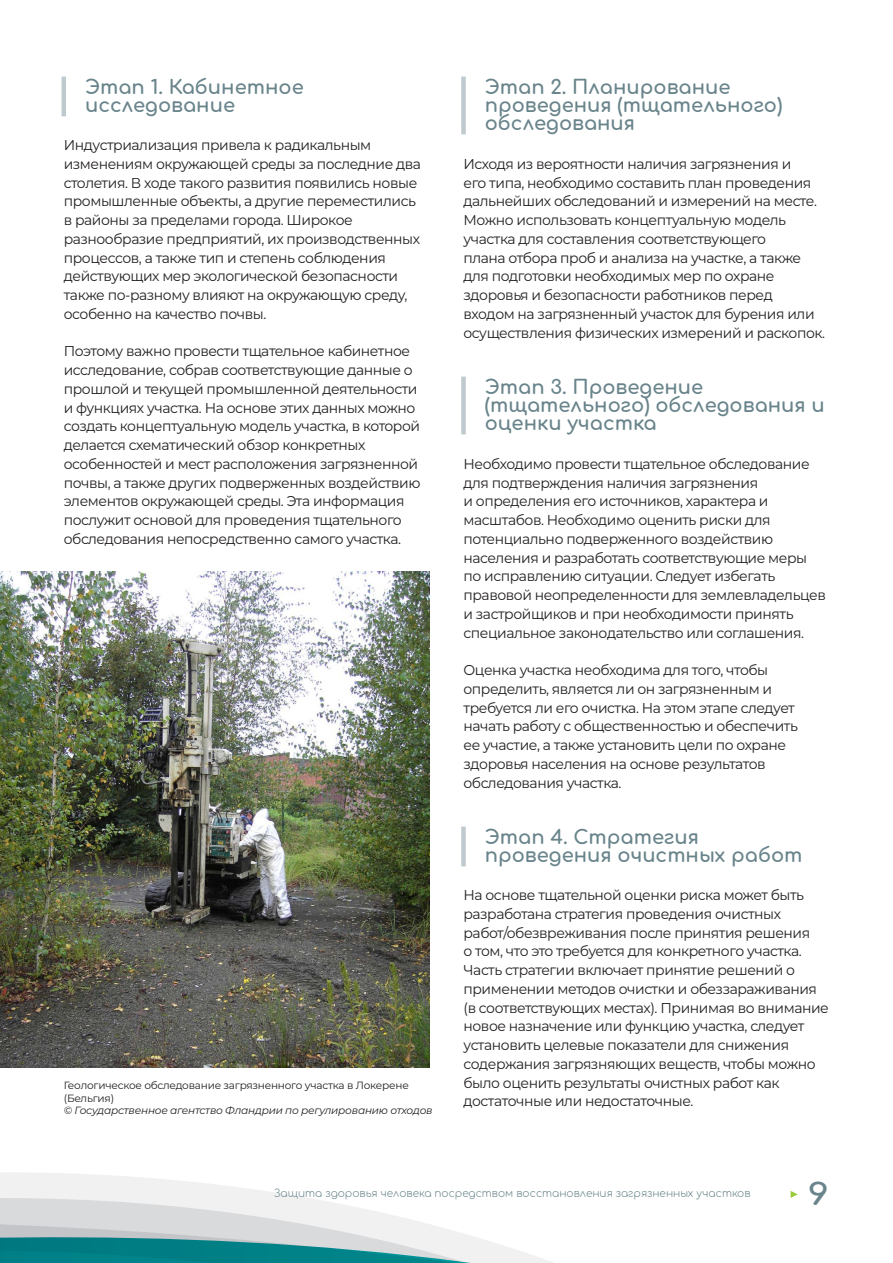
<style>
.page{position:relative;width:893px;height:1263px;background:#fff}
.page>*{position:absolute;margin:0;border:0;box-sizing:border-box;transform-origin:0 0}
.t1{font:700 30px "Comfortaa";color:#69848b;scale:1.2 1}
.Heading_3{font:700 19.5px/18px "Comfortaa";color:#69848b}
.RAW{font:14.25px/18.8px "Montserrat";letter-spacing:-.03em;color:#231f20}
.t2{font:10.5px/12.6px "Montserrat";letter-spacing:-.02em;color:#231f20}
.t3{font:300 10.5px "Comfortaa";color:#69848b}
.s1{font-style:italic}
</style>
<div class="page">
<svg style="left:0;top:1172px;width:553px;height:91px"></svg>
<svg style="left:791px;top:1191px;width:7px;height:7px"></svg>
<hr style="left:62px;top:77px;width:4px;height:39px;background:#bfc9ce">
<div style="left:461px;top:77px;width:5px;height:57px;background:#bfc9ce"></div>
<div style="left:461px;top:377px;width:5px;height:57px;background:#bfc9ce"></div>
<div style="left:461px;top:827px;width:5px;height:39px;background:#bfc9ce"></div>
<img style="left:0;top:571px;width:429px;height:496px">
<p class="Heading_3" style="left:85px;top:75px;width:220px">Этап 1. Кабинетное исследование</p>
<p class="RAW" style="left:64px;top:135px;width:359px">Индустриализация привела к радикальным изменениям окружающей среды за последние два столетия. В ходе такого развития появились новые промышленные объекты, а другие переместились в районы за пределами города. Широкое разнообразие предприятий, их производственных процессов, а также тип и степень соблюдения действующих мер экологической безопасности также по-разному влияют на окружающую среду, особенно на качество почвы.</p>
<p class="RAW" style="left:64px;top:341px;width:358px">Поэтому важно провести тщательное кабинетное исследование, собрав соответствующие данные о прошлой и текущей промышленной деятельности и функциях участка. На основе этих данных можно создать концептуальную модель участка, в которой делается схематический обзор конкретных особенностей и мест расположения загрязненной почвы, а также других подверженных воздействию элементов окружающей среды. Эта информация послужит основой для проведения тщательного обследования непосредственно самого участка.</p>
<p class="t2" style="left:64px;top:1078px;width:370px">Геологическое обследование загрязненного участка в Локерене (Бельгия)<br><span class="s1">© Государственное агентство Фландрии по регулированию отходов</span></p>
<p class="Heading_3" style="left:485px;top:75px;width:299px">Этап 2. Планирование проведения (тщательного) обследования</p>
<p class="RAW" style="left:463px;top:154px;width:363px">Исходя из вероятности наличия загрязнения и<br>его типа, необходимо составить план проведения дальнейших обследований и измерений на месте.<br>Можно использовать концептуальную модель участка для составления соответствующего<br>плана отбора проб и анализа на участке, а также для подготовки необходимых мер по охране здоровья и безопасности работников перед входом на загрязненный участок для бурения или осуществления физических измерений и раскопок.</p>
<p class="Heading_3" style="left:485px;top:375px;width:342px">Этап 3. Проведение (тщательного) обследования и оценки участка</p>
<p class="RAW" style="left:463px;top:454px;width:364px">Необходимо провести тщательное обследование для подтверждения наличия загрязнения<br>и определения его источников, характера и масштабов. Необходимо оценить риски для потенциально подверженного воздействию населения и разработать соответствующие меры по исправлению ситуации. Следует избегать правовой неопределенности для землевладельцев и застройщиков и при необходимости принять специальное законодательство или соглашения.</p>
<p class="RAW" style="left:463px;top:660px;width:336px">Оценка участка необходима для того, чтобы определить, является ли он загрязненным и требуется ли его очистка. На этом этапе следует начать работу с общественностью и обеспечить ее участие, а также установить цели по охране здоровья населения на основе результатов обследования участка.</p>
<p class="Heading_3" style="left:485px;top:825px;width:319px">Этап 4. Стратегия проведения очистных работ</p>
<p class="RAW" style="left:463px;top:885px;width:367px">На основе тщательной оценки риска может быть разработана стратегия проведения очистных работ/обезвреживания после принятия решения<br>о том, что это требуется для конкретного участка.<br>Часть стратегии включает принятие решений о применении методов очистки и обеззараживания (в соответствующих местах). Принимая во внимание новое назначение или функцию участка, следует установить целевые показатели для снижения содержания загрязняющих веществ, чтобы можно было оценить результаты очистных работ как достаточные или недостаточные.</p>
<p class="t3" style="left:274px;top:1184px;width:478px">Защита здоровья человека посредством восстановления загрязненных участков</p>
<h1 class="t1" style="left:808px;top:1167px;width:19px">9</h1>
</div>
